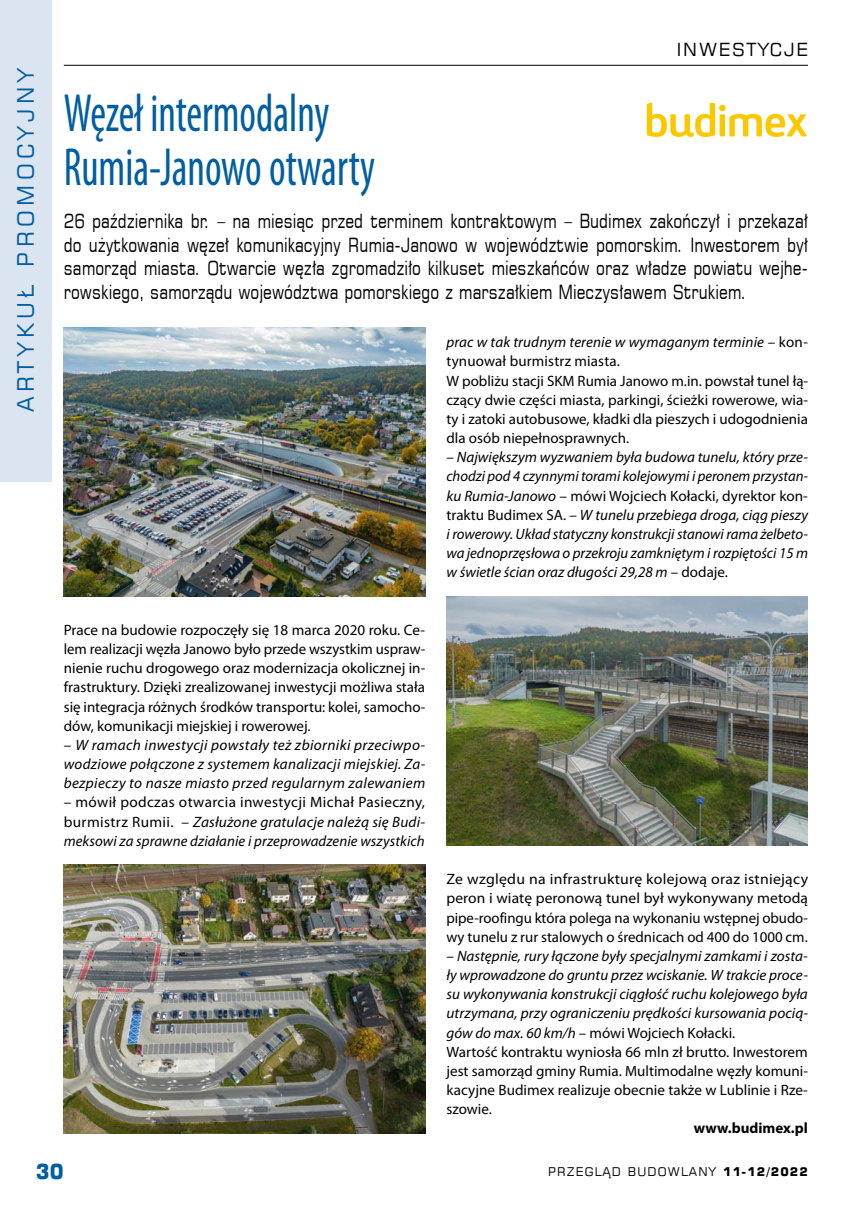
<style>
.page{position:relative;width:859px;height:1212px;background:#fff}
.page>*{position:absolute;margin:0;border:0;box-sizing:border-box;transform-origin:0 0}
.t1{font:condensed 54px/54px "Myriad Pro";color:#005ea1;scale:.8 1}
.t2{font:22.5px "Square 721 EU";letter-spacing:.2em;color:#005ea1}
.t3{font:700 21px "Square 721 EU";color:#005ea1;scale:.95 1}
.t4{font:19.5px/23.5px "Square 721 EU";color:#000;text-align:justify;scale:.8 1}
.t5{font:18px "Square 721 EU";letter-spacing:.1em;color:#000}
.t6{font:italic 15px/19.2px "Myriad Pro";color:#000;text-align:justify}
.t7{font:15px/19.2px "Myriad Pro";color:#000;text-align:justify}
.t8{font:15px/19.2px "Myriad Pro";color:#000;text-align:justify;scale:1.05 1}
.t9{font:700 15px "Myriad Pro";color:#000}
.t10{font:12px "Square 721 EU";letter-spacing:.1em;color:#000}
.s1{font-style:normal}
.s2{font-style:italic}
.s3{font-weight:700}
</style>
<div class="page">
<div style="left:0;top:0;width:51px;height:481px;background:#dbe4f1"></div>
<hr style="left:64px;top:65px;width:744px;height:1px;background:#000">
<svg style="left:647px;top:103px;width:160px;height:34px"></svg>
<img style="left:64px;top:328px;width:361px;height:268px">
<img style="left:446px;top:596px;width:362px;height:250px">
<img style="left:64px;top:865px;width:361px;height:268px">
<h2 class="t2" style="left:11px;top:412px;width:344px;rotate:-90deg">ARTYKU Ł PROMOCYJNY</h2>
<p class="t5" style="left:677px;top:38px;width:23px">INWE</p>
<p class="t5" style="left:732px;top:38px;width:75px">STYCJE</p>
<h1 class="t1" style="left:64px;top:86px;width:391px">Węzeł intermodalny<br>Rumia-Janowo otwarty</h1>
<p class="t4" style="left:64px;top:209px;width:932px">26 października br. – na miesiąc przed terminem kontraktowym – Budimex zakończył i przekazał do użytkowania węzeł komunikacyjny Rumia-Janowo w województwie pomorskim. Inwestorem był samorząd miasta. Otwarcie węzła zgromadziło kilkuset mieszkańców oraz władze powiatu wejhe&shy;rowskiego, samorządu województwa pomorskiego z marszałkiem Mieczysławem Strukiem.</p>
<p class="t7" style="left:64px;top:620px;width:363px">Prace na budowie rozpoczęły się 18 marca 2020 roku. Ce&shy;lem realizacji węzła Janowo było przede wszystkim uspraw&shy;nienie ruchu drogowego oraz modernizacja okolicznej in&shy;frastruktury. Dzięki zrealizowanej inwestycji możliwa stała się integracja różnych środków transportu: kolei, samocho&shy;dów, komunikacji miejskiej i rowerowej.</p>
<p class="t6" style="left:64px;top:735px;width:363px"><span class="s1">–</span> W ramach inwestycji powstały też zbiorniki przeciwpo&shy;wodziowe połączone z systemem kanalizacji miejskiej. Za&shy;bezpieczy to nasze miasto przed regularnym zalewaniem</p>
<p class="t6" style="left:64px;top:792px;width:363px"><span class="s1">– mówił podczas otwarcia inwestycji Michał Pasieczny, burmistrz Rumii. –</span> Zasłużone gratulacje należą się Budi&shy;meksowi za sprawne działanie i przeprowadzenie wszystkich</p>
<p class="t7" style="left:446px;top:332px;width:363px;text-align:left"><span class="s2">prac w tak trudnym terenie w wymaganym terminie</span> – kon&shy;tynuował burmistrz miasta.<br>W pobliżu stacji SKM Rumia Janowo m.in. powstał tunel łą&shy;czący dwie części miasta, parkingi, ścieżki rowerowe, wia&shy;ty i zatoki autobusowe, kładki dla pieszych i udogodnienia dla osób niepełnosprawnych.</p>
<p class="t6" style="left:446px;top:447px;width:363px">– Największym wyzwaniem była budowa tunelu, który prze&shy;chodzi pod 4 czynnymi torami kolejowymi i peronem przystan&shy;ku Rumia-Janowo <span class="s1">– mówi Wojciech Kołacki, dyrektor kon&shy;traktu Budimex SA. –</span> W tunelu przebiega droga, ciąg pieszy i rowerowy. Układ statyczny konstrukcji stanowi rama żelbeto&shy;wa jednoprzęsłowa o przekroju zamkniętym i rozpiętości 15 m w świetle ścian oraz długości 29,28 m <span class="s1">– dodaje.</span></p>
<p class="t8" style="left:446px;top:869px;width:346px">Ze względu na infrastrukturę kolejową oraz istniejący peron i wiatę peronową tunel był wykonywany metodą pipe-roofingu która polega na wykonaniu wstępnej obudo&shy;wy tunelu z rur stalowych o średnicach od 400 do 1000 cm.</p>
<p class="t6" style="left:446px;top:946px;width:363px;text-align:left">– Następnie, rury łączone były specjalnymi zamkami i zosta&shy;ły wprowadzone do gruntu przez wciskanie. W trakcie proce&shy;su wykonywania konstrukcji ciągłość ruchu kolejowego była utrzymana, przy ograniczeniu prędkości kursowania pocią&shy;gów do max. 60 km/h <span class="s1">– mówi Wojciech Kołacki.<br>Wartość kontraktu wyniosła 66 mln zł brutto. Inwestorem jest samorząd gminy Rumia. Multimodalne węzły komuni&shy;kacyjne Budimex realizuje obecnie także w Lublinie i Rze&shy;szowie.</span></p>
<p class="t9" style="left:694px;top:1118px;width:116px">www.budimex.pl</p>
<h3 class="t3" style="left:36px;top:1158px;width:31px">30</h3>
<p class="t10" style="left:548px;top:1164px;width:261px">PRzeglĄd budowlany <span class="s3">11-12/2022</span></p>
</div>
